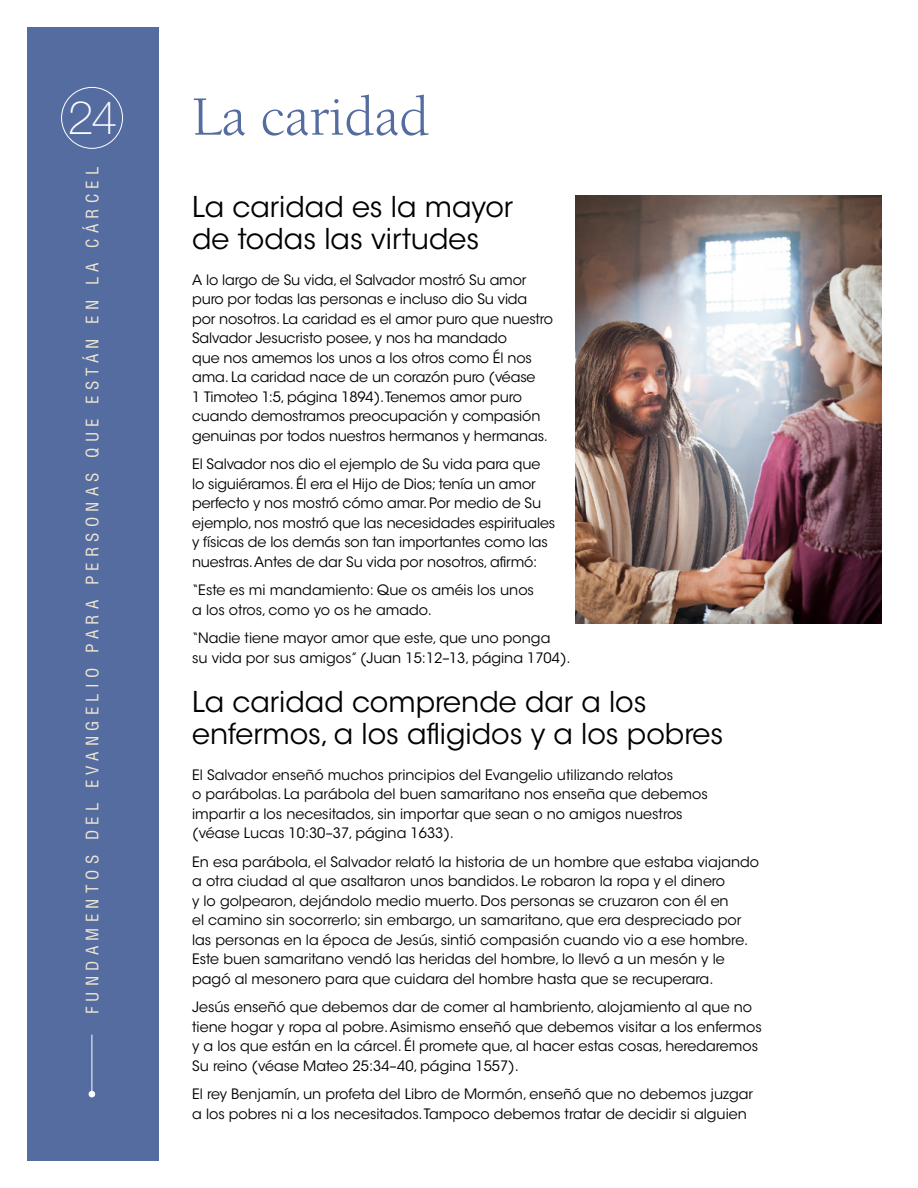
<style>
.page{position:relative;width:918px;height:1188px;background:#fff}
.page>*{position:absolute;margin:0;border:0;box-sizing:border-box;transform-origin:0 0}
.para_h1{font:57px "Berkeley O Slds Lat";color:#556ca1}
.t1{font:100 46.5px "Helveticalds Lat";color:#fff}
.para_h2{font:28.5px/31.5px "Avant Gardelds Lat";color:#000}
.t2{font:condensed 16.8px "Helveticalds Lat";letter-spacing:.31em;color:#f0e7d1}
.para_p2{font:14.25px/19.5px "Avant Gardelds Lat";color:#000}
</style>
<div class="page">
<div style="left:27px;top:27px;width:131px;height:1134px;background:#556ca1"></div>
<hr style="left:92px;top:314px;width:1px;height:780px;background:#fff">
<svg style="left:89px;top:1091px;width:6px;height:6px"></svg>
<div style="left:61px;top:87px;width:62px;height:62px;border:1px solid #fff;border-radius:50%"></div>
<img style="left:576px;top:196px;width:306px;height:428px">
<h2 class="t1" style="left:68px;top:81px;width:51px">24</h2>
<p class="para_h1" style="left:192px;top:78px;width:239px">La caridad</p>
<p class="t2" style="left:79px;top:1014px;width:849px;rotate:-90deg">FUNDAMENTOS DEL EVANGELIO PARA PERSONAS QUE ESTÁN EN LA CÁRCEL</p>
<p class="para_h2" style="left:192px;top:190px;width:322px">La caridad es la mayor de todas las virtudes</p>
<p class="para_p2" style="left:192px;top:269px;width:362px">A lo largo de Su vida, el Salvador mostró Su amor puro por todas las personas e incluso dio Su vida por nosotros. La caridad es el amor puro que nuestro Salvador Jesucristo posee, y nos ha mandado<br>que nos amemos los unos a los otros como Él nos ama. La caridad nace de un corazón puro (véase<br>1 Timoteo 1:5, página 1894).Tenemos amor puro cuando demostramos preocupación y compasión genuinas por todos nuestros hermanos y hermanas.</p>
<p class="para_p2" style="left:192px;top:454px;width:365px">El Salvador nos dio el ejemplo de Su vida para que lo siguiéramos. Él era el Hijo de Dios; tenía un amor perfecto y nos mostró cómo amar. Por medio de Su ejemplo, nos mostró que las necesidades espirituales y físicas de los demás son tan importantes como las nuestras. Antes de dar Su vida por nosotros, afirmó:</p>
<p class="para_p2" style="left:192px;top:580px;width:343px">“Este es mi mandamiento: Que os améis los unos a los otros, como yo os he amado.</p>
<p class="para_p2" style="left:192px;top:628px;width:380px">“Nadie tiene mayor amor que este, que uno ponga<br>su vida por sus amigos” (Juan 15:12–13, página 1704).</p>
<p class="para_h2" style="left:192px;top:685px;width:533px">La caridad comprende dar a los enfermos, a los afligidos y a los pobres</p>
<p class="para_p2" style="left:192px;top:764px;width:517px">El Salvador enseñó muchos principios del Evangelio utilizando relatos<br>o parábolas. La parábola del buen samaritano nos enseña que debemos impartir a los necesitados, sin importar que sean o no amigos nuestros (véase Lucas 10:30–37, página 1633).</p>
<p class="para_p2" style="left:192px;top:851px;width:569px">En esa parábola, el Salvador relató la historia de un hombre que estaba viajando a otra ciudad al que asaltaron unos bandidos. Le robaron la ropa y el dinero<br>y lo golpearon, dejándolo medio muerto. Dos personas se cruzaron con él en<br>el camino sin socorrerlo; sin embargo, un samaritano, que era despreciado por las personas en la época de Jesús, sintió compasión cuando vio a ese hombre.<br>Este buen samaritano vendó las heridas del hombre, lo llevó a un mesón y le pagó al mesonero para que cuidara del hombre hasta que se recuperara.</p>
<p class="para_p2" style="left:192px;top:997px;width:571px">Jesús enseñó que debemos dar de comer al hambriento, alojamiento al que no tiene hogar y ropa al pobre. Asimismo enseñó que debemos visitar a los enfermos y a los que están en la cárcel. Él promete que, al hacer estas cosas, heredaremos Su reino (véase Mateo 25:34–40, página 1557).</p>
<p class="para_p2" style="left:192px;top:1084px;width:563px">El rey Benjamín, un profeta del Libro de Mormón, enseñó que no debemos juzgar a los pobres ni a los necesitados. Tampoco debemos tratar de decidir si alguien</p>
</div>
